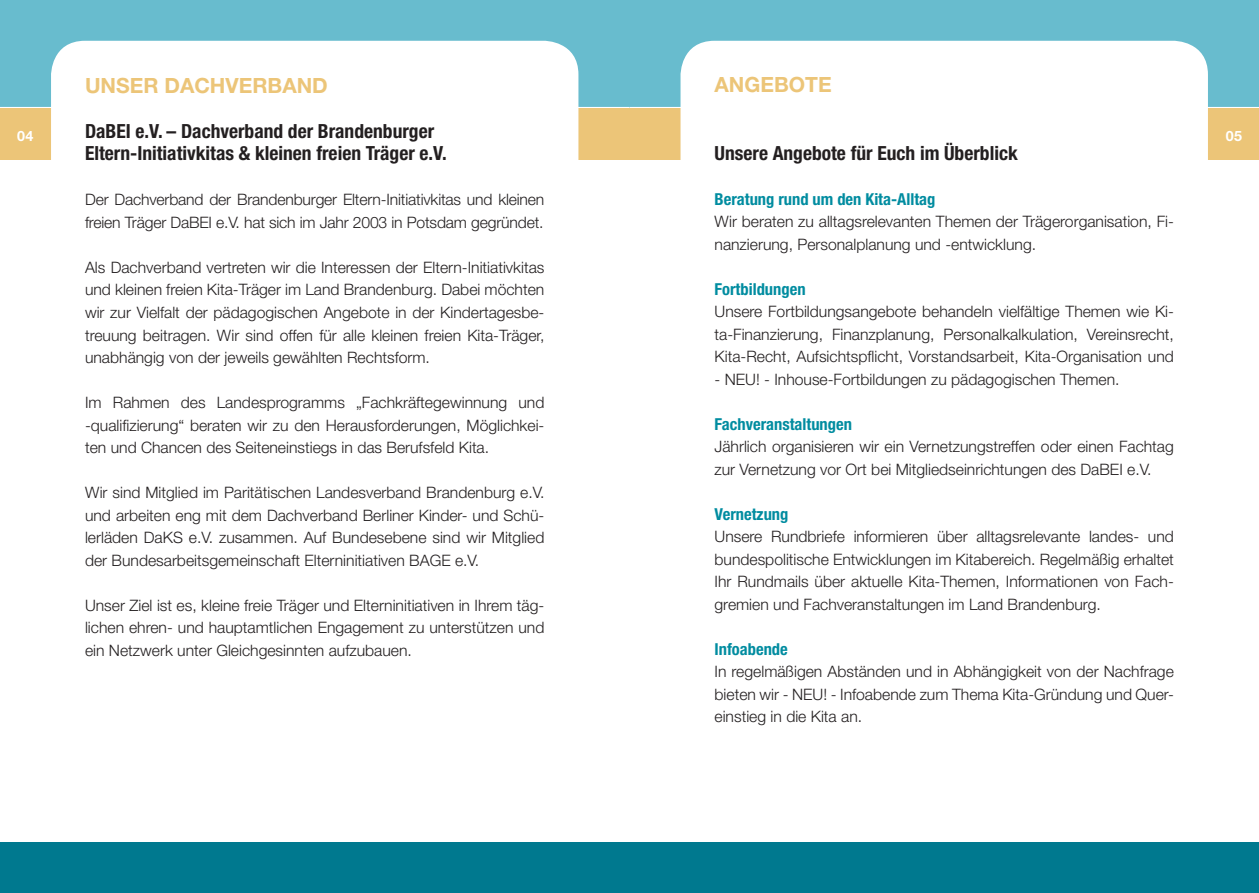
<style>
.page{position:relative;width:1259px;height:893px;background:#fff}
.page>*{position:absolute;margin:0;border:0;box-sizing:border-box;transform-origin:0 0}
.t1{font:700 21px "Helvetica Neue";color:#ecc578}
.t2{font:700 condensed 19.5px/22.5px "Helvetica Neue";color:#231f20}
.t3{font:700 condensed 16.5px "Helvetica Neue";color:#008ca0}
.t4{font:300 15.75px/22.5px "Helvetica Neue";color:#231f20;text-align:justify}
.t5{font:700 14.25px "Helvetica Neue";color:#fff}
</style>
<div class="page">
<div style="left:629px;top:0;width:630px;height:159px;background:#68bcce"></div>
<div style="left:0;top:0;width:629px;height:159px;background:#68bcce"></div>
<div style="left:0;top:842px;width:629px;height:51px;background:#00798f"></div>
<div style="left:629px;top:842px;width:630px;height:51px;background:#00798f"></div>
<hr style="left:629px;top:107px;width:630px;height:1px;background:#fff">
<hr style="left:0;top:107px;width:629px;height:1px;background:#fff">
<div style="left:0;top:108px;width:629px;height:51px;background:#ecc578"></div>
<div style="left:629px;top:108px;width:630px;height:51px;background:#ecc578"></div>
<div style="left:680px;top:41px;width:528px;height:601px;background:#fff;border-radius:34px"></div>
<div style="left:51px;top:41px;width:527px;height:601px;background:#fff;border-radius:34px"></div>
<h1 class="t1" style="left:714px;top:72px;width:119px">ANGEBOTE</h1>
<h1 class="t1" style="left:85px;top:72px;width:244px">UNSER DACHVERBAND</h1>
<p class="t2" style="left:85px;top:120px;width:363px">DaBEI e.V. – Dachverband der Brandenburger<br>Eltern-Initiativkitas &amp; kleinen freien Träger e.V.</p>
<p class="t4" style="left:85px;top:188px;width:461px">Der Dachverband der Brandenburger Eltern-Initiativkitas und kleinen freien Träger DaBEI e.V. hat sich im Jahr 2003 in Potsdam gegründet.</p>
<p class="t4" style="left:85px;top:256px;width:461px">Als Dachverband vertreten wir die Interessen der Eltern-Initiativkitas und kleinen freien Kita-Träger im Land Brandenburg. Dabei möchten wir zur Vielfalt der pädagogischen Angebote in der Kindertagesbe&shy;treuung beitragen. Wir sind offen für alle kleinen freien Kita-Träger, unabhängig von der jeweils gewählten Rechtsform.</p>
<p class="t4" style="left:85px;top:391px;width:461px">Im Rahmen des Landesprogramms „Fachkräftegewinnung und -qualifizierung“ beraten wir zu den Herausforderungen, Möglichkei&shy;ten und Chancen des Seiteneinstiegs in das Berufsfeld Kita.</p>
<p class="t4" style="left:85px;top:481px;width:461px">Wir sind Mitglied im Paritätischen Landesverband Brandenburg e.V. und arbeiten eng mit dem Dachverband Berliner Kinder- und Schü&shy;lerläden DaKS e.V. zusammen. Auf Bundesebene sind wir Mitglied der Bundesarbeitsgemeinschaft Elterninitiativen BAGE e.V.</p>
<p class="t4" style="left:85px;top:593px;width:461px">Unser Ziel ist es, kleine freie Träger und Elterninitiativen in Ihrem täg&shy;lichen ehren- und hauptamtlichen Engagement zu unterstützen und ein Netzwerk unter Gleichgesinnten aufzubauen.</p>
<p class="t5" style="left:17px;top:127px;width:18px">04</p>
<p class="t5" style="left:1225px;top:127px;width:18px">05</p>
<p class="t2" style="left:714px;top:141px;width:305px">Unsere Angebote für Euch im Überblick</p>
<p class="t3" style="left:714px;top:189px;width:222px">Beratung rund um den Kita-Alltag</p>
<p class="t4" style="left:714px;top:210px;width:461px">Wir beraten zu alltagsrelevanten Themen der Trägerorganisation, Fi&shy;nanzierung, Personalplanung und -entwicklung.</p>
<p class="t3" style="left:714px;top:279px;width:92px">Fortbildungen</p>
<p class="t4" style="left:714px;top:300px;width:461px">Unsere Fortbildungsangebote behandeln vielfältige Themen wie Ki&shy;ta-Finanzierung, Finanzplanung, Personalkalkulation, Vereinsrecht, Kita-Recht, Aufsichtspflicht, Vorstandsarbeit, Kita-Organisation und</p>
<p class="t4" style="left:714px;top:368px;width:406px">- NEU! - Inhouse-Fortbildungen zu pädagogischen Themen.</p>
<p class="t3" style="left:714px;top:414px;width:139px">Fachveranstaltungen</p>
<p class="t4" style="left:714px;top:435px;width:461px">Jährlich organisieren wir ein Vernetzungstreffen oder einen Fachtag zur Vernetzung vor Ort bei Mitgliedseinrichtungen des DaBEI e.V.</p>
<p class="t3" style="left:714px;top:504px;width:75px">Vernetzung</p>
<p class="t4" style="left:714px;top:525px;width:461px">Unsere Rundbriefe informieren über alltagsrelevante landes- und bundespolitische Entwicklungen im Kitabereich. Regelmäßig erhaltet Ihr Rundmails über aktuelle Kita-Themen, Informationen von Fach&shy;gremien und Fachveranstaltungen im Land Brandenburg.</p>
<p class="t3" style="left:714px;top:639px;width:75px">Infoabende</p>
<p class="t4" style="left:714px;top:660px;width:461px">In regelmäßigen Abständen und in Abhängigkeit von der Nachfrage bieten wir - NEU! - Infoabende zum Thema Kita-Gründung und Quer&shy;einstieg in die Kita an.</p>
</div>
